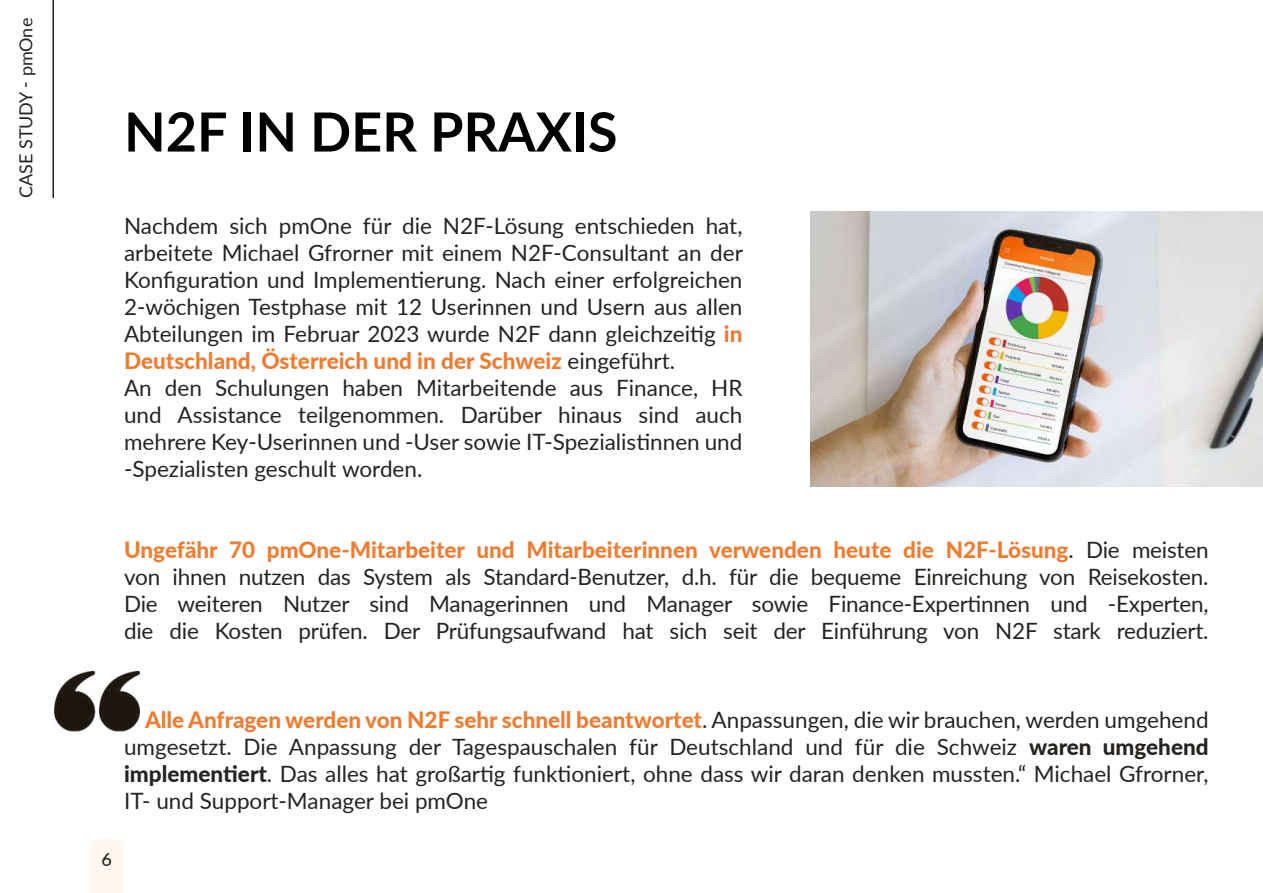
<style>
.page{position:relative;width:1263px;height:893px;background:#fff}
.page>*{position:absolute;margin:0;border:0;box-sizing:border-box;transform-origin:0 0}
.t1{font:700 54px "Lato";color:#000}
.t2{font:22.5px/27px "Lato";color:#262320;text-align:justify}
.t3{font:18px "Lato";color:#262320}
.t4{font:500 18px "Lato";color:#262320}
.s1{font-weight:800;color:#ef7c31}
.s2{font-weight:800}
</style>
<div class="page">
<hr style="left:53px;top:0;width:1px;height:198px;background:#262320">
<div style="left:89px;top:839px;width:35px;height:54px;background:#fff7f0"></div>
<img style="left:810px;top:211px;width:453px;height:275px">
<img style="left:54px;top:671px;width:86px;height:60px">
<p class="t3" style="left:13px;top:198px;width:182px;rotate:-90deg">CASE STUDY - pmOne</p>
<h1 class="t1" style="left:124px;top:92px;width:495px">N2F IN DER PRAXIS</h1>
<p class="t2" style="left:124px;top:212px;width:620px;text-align:left">Nachdem sich pmOne für die N2F-Lösung entschieden hat, arbeitete Michael Gfrorner mit einem N2F-Consultant an der Konfiguration und Implementierung. Nach einer erfolgreichen 2-wöchigen Testphase mit 12 Userinnen und Usern aus allen Abteilungen im Februar 2023 wurde N2F dann gleichzeitig <span class="s1">in Deutschland, Österreich und in der Schweiz</span> eingeführt.<br>An den Schulungen haben Mitarbeitende aus Finance, HR und Assistance teilgenommen. Darüber hinaus sind auch mehrere Key-Userinnen und -User sowie IT-Spezialistinnen und -Spezialisten geschult worden.</p>
<p class="t2" style="left:124px;top:535px;width:1086px"><span class="s1">Ungefähr 70 pmOne-Mitarbeiter und Mitarbeiterinnen verwenden heute die N2F-Lösung</span>. Die meisten von ihnen nutzen das System als Standard-Benutzer, d.h. für die bequeme Einreichung von Reisekosten.<br>Die weiteren Nutzer sind Managerinnen und Manager sowie Finance-Expertinnen und -Experten, die die Kosten prüfen. Der Prüfungsaufwand hat sich seit der Einführung von N2F stark reduziert.</p>
<p class="t2" style="left:124px;top:706px;width:1086px;text-indent:21px"><span class="s1">Alle Anfragen werden von N2F sehr schnell beantwortet</span>. Anpassungen, die wir brauchen, werden umgehend umgesetzt. Die Anpassung der Tagespauschalen für Deutschland und für die Schweiz <span class="s2">waren umgehend implementiert</span>. Das alles hat großartig funktioniert, ohne dass wir daran denken mussten.“ Michael Gfrorner, IT- und Support-Manager bei pmOne</p>
<p class="t4" style="left:101px;top:847px;width:12px">6</p>
</div>
